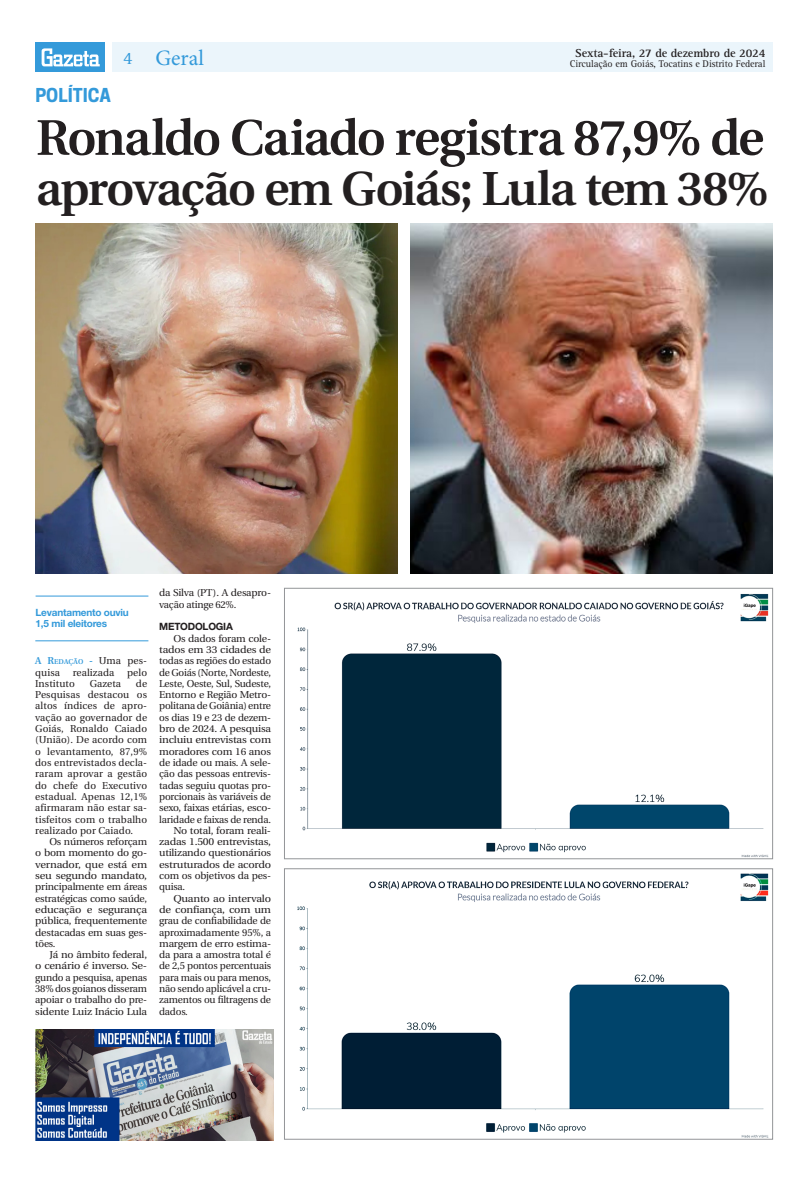
<style>
.page{position:relative;width:808px;height:1191px;background:#fff}
.page>*{position:absolute;margin:0;border:0;box-sizing:border-box;transform-origin:0 0}
.Manchete{font:600 50px "Utopia";letter-spacing:-.03em;color:#231f20}
.Manchete-2{font:600 47.7px "Utopia";letter-spacing:-.03em;color:#231f20}
.t1{font:22px "Minion Pro";color:#349ada}
.Retranca{font:700 18px "Cooper Hewitt";color:#349ada}
.t2{font:18px "Rotis Serif Std";color:#349ada}
.t3{font:700 12px "Rotis Serif Std";letter-spacing:-.01em;color:#231f20}
.TExto_Corrido{font:10px/11.3px "Utopia";letter-spacing:-.02em;color:#231f20;text-align:justify;scale:1.04 1}
.Repórter{font:10px/11.3px "Utopia";letter-spacing:.01em;color:#231f20}
.TExto_Corrido-2{font:10px/11.3px "Utopia";letter-spacing:-.02em;color:#231f20;text-align:justify;scale:1.06 1}
.TExto_Corrido-3{font:10px/11.3px "Utopia";letter-spacing:-.02em;color:#231f20;text-align:justify}
.TExto_Corrido-4{font:10px/11.3px "Utopia";letter-spacing:-.02em;color:#231f20;text-align:justify;scale:1.1 1}
.t4{font:10px "Rotis Serif Std";letter-spacing:-.01em;color:#231f20}
.Olho{font:700 10px "Helvetica Neue LT Std";letter-spacing:-.02em;color:#349ada}
.Intertítulo{font:700 10px "Helvetica Neue";letter-spacing:-.02em;color:#231f20}
.s1{font-weight:600;color:#349ada}
.s2{font-weight:600;font-size:7px;color:#349ada}
</style>
<div class="page">
<div style="left:112px;top:43px;width:661px;height:29px;background:#ebf5fb"></div>
<div style="left:36px;top:43px;width:69px;height:29px;background:#349ada"></div>
<svg style="left:42px;top:48px;width:58px;height:18px"></svg>
<hr style="left:36px;top:595px;width:112px;height:1px;background:#349ada">
<hr style="left:35px;top:640px;width:113px;height:1px;background:#349ada">
<img style="left:35px;top:223px;width:363px;height:351px">
<img style="left:410px;top:223px;width:362px;height:351px">
<img style="left:297px;top:593px;width:472px;height:264px">
<div style="left:284px;top:588px;width:489px;height:271px;border:1px solid #939598"></div>
<img style="left:297px;top:873px;width:472px;height:264px">
<div style="left:284px;top:868px;width:489px;height:271px;border:1px solid #939598"></div>
<img style="left:35px;top:1029px;width:238px;height:111px">
<p class="t3" style="left:575px;top:46px;width:192px">Sexta-feira, 27 de dezembro de 2024</p>
<p class="t2" style="left:123px;top:47px;width:11px">4</p>
<p class="t1" style="left:155px;top:43px;width:50px">Geral</p>
<p class="t4" style="left:570px;top:58px;width:197px">Circulação em Goiás, Tocatins e Distrito Federal</p>
<p class="Retranca" style="left:36px;top:85px;width:77px">POLÍTICA</p>
<p class="Manchete" style="left:36px;top:110px;width:729px">Ronaldo Caiado registra 87,9% de</p>
<p class="Manchete-2" style="left:36px;top:162px;width:734px">aprovação em Goiás; Lula tem 38%</p>
<p class="Olho" style="left:36px;top:606px;width:95px">Levantamento ouviu</p>
<p class="Olho" style="left:36px;top:617px;width:73px">1,5 mil eleitores</p>
<p class="Repórter" style="left:35px;top:655px;width:113px"><span class="s1">A R</span><span class="s2">EDAÇÃO</span> <span class="s1">-</span> Uma pes&shy;quisa</p>
<p class="Repórter" style="left:73px;top:666px;width:43px">realizada</p>
<p class="Repórter" style="left:127px;top:666px;width:22px">pelo</p>
<p class="Repórter" style="left:35px;top:678px;width:41px">Instituto</p>
<p class="Repórter" style="left:90px;top:678px;width:33px">Gazeta</p>
<p class="Repórter" style="left:35px;top:678px;width:113px;text-align:justify;text-indent:101px">de Pesquisas destacou os altos índices de apro&shy;vação ao governador de Goiás, Ronaldo Caiado (União). De acordo com o levantamento, 87,9% dos entrevistados decla&shy;raram aprovar a gestão do chefe do Executivo estadual. Apenas 12,1% afirmaram não estar sa&shy;tisfeitos com o trabalho realizado por Caiado.</p>
<p class="TExto_Corrido-3" style="left:35px;top:836px;width:113px;text-indent:14px">Os números reforçam o bom momento do go&shy;vernador, que está em seu segundo mandato, principalmente em áreas estratégicas como saúde, educação e segurança pública, frequentemente destacadas em suas ges&shy;tões.</p>
<p class="TExto_Corrido-2" style="left:35px;top:949px;width:107px;text-indent:14px">Já no âmbito federal, o cenário é inverso. Se&shy;gundo a pesquisa, apenas 38% dos goianos disseram apoiar o trabalho do pre&shy;sidente Luiz Inácio Lula</p>
<p class="TExto_Corrido-3" style="left:159px;top:587px;width:113px">da Silva (PT). A desapro&shy;vação atinge 62%.</p>
<p class="Intertítulo" style="left:159px;top:620px;width:75px">METODOLOGIA</p>
<p class="TExto_Corrido" style="left:159px;top:633px;width:109px;text-indent:14px">Os dados foram cole&shy;tados em 33 cidades de todas as regiões do estado de Goiás (Norte, Nordeste, Leste, Oeste, Sul, Sudeste, Entorno e Região Metro&shy;politana de Goiânia) entre os dias 19 e 23 de dezem&shy;bro de 2024. A pesquisa incluiu entrevistas com moradores com 16 anos de idade ou mais. A sele&shy;ção das pessoas entrevis&shy;tadas seguiu quotas pro&shy;porcionais às variáveis de sexo, faixas etárias, esco&shy;laridade e faixas de renda.</p>
<p class="TExto_Corrido-2" style="left:159px;top:825px;width:107px;text-indent:14px">No total, foram reali&shy;zadas 1.500 entrevistas, utilizando questionários estruturados de acordo com os objetivos da pes&shy;quisa.</p>
<p class="TExto_Corrido-4" style="left:159px;top:892px;width:103px;text-indent:14px">Quanto ao intervalo de confiança, com um grau de confiabilidade de aproximadamente 95%, a margem de erro estima&shy;da para a amostra total é de 2,5 pontos percentuais para mais ou para menos, não sendo aplicável a cru&shy;zamentos ou filtragens de dados.</p>
</div>
